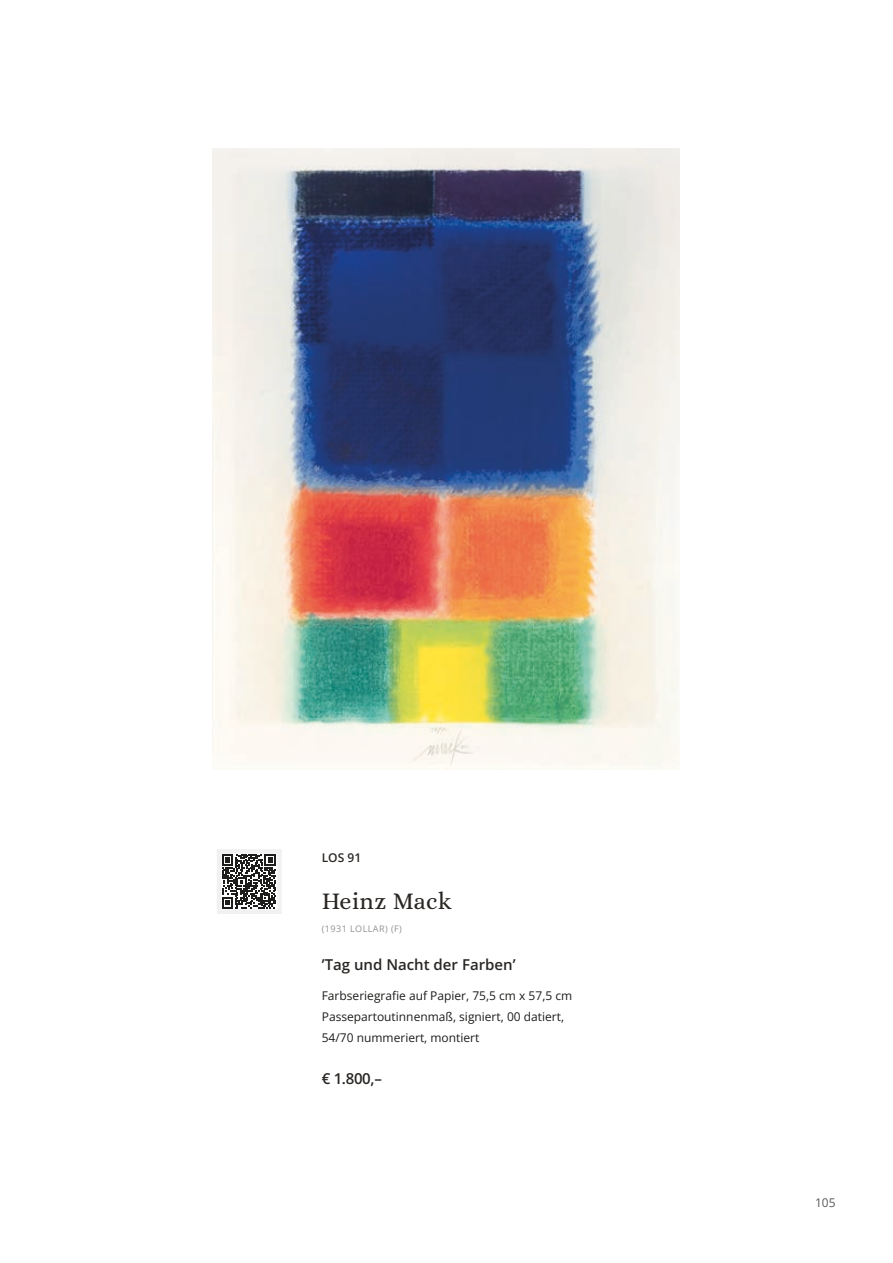
<style>
.page{position:relative;width:893px;height:1263px;background:#fff}
.page>*{position:absolute;margin:0;border:0;box-sizing:border-box;transform-origin:0 0}
.Titel_-_Kuenstler{font:24px "Alice";letter-spacing:.015em;color:#292623}
.Titel_-_Kunstwerk{font:600 15px "Open Sans";color:#292623}
.Preis{font:600 15px "Open Sans";color:#292623}
.Body_Text{font:12px/21px "Open Sans";color:#1d1d1b}
.Titel_-_LOS{font:600 12px "Open Sans";color:#292623}
.t1{font:12px "Open Sans";color:#575756}
.Titel_-_Kuenstler_-_Datum{font:9px "Open Sans";letter-spacing:.05em;color:#919190}
</style>
<div class="page">
<svg style="left:222px;top:854px;width:54px;height:54px"></svg>
<div style="left:217px;top:849px;width:65px;height:65px;border:4px solid #f1f1f1"></div>
<img style="left:212px;top:149px;width:468px;height:621px">
<p class="Titel_-_LOS" style="left:322px;top:849px;width:41px">LOS 91</p>
<p class="Titel_-_Kuenstler" style="left:322px;top:888px;width:131px">Heinz Mack</p>
<p class="Titel_-_Kuenstler_-_Datum" style="left:322px;top:923px;width:82px">(1931 LOLLAR) (F)</p>
<p class="Titel_-_Kunstwerk" style="left:322px;top:954px;width:195px">’Tag und Nacht der Farben’</p>
<p class="Body_Text" style="left:322px;top:984px;width:252px">Farbseriegrafie auf Papier, 75,5 cm x 57,5 cm<br>Passepartoutinnenmaß, signiert, 00 datiert,<br>54/70 nummeriert, montiert</p>
<p class="Preis" style="left:322px;top:1068px;width:62px">€ 1.800,–</p>
<p class="t1" style="left:815px;top:1194px;width:22px">105</p>
</div>
